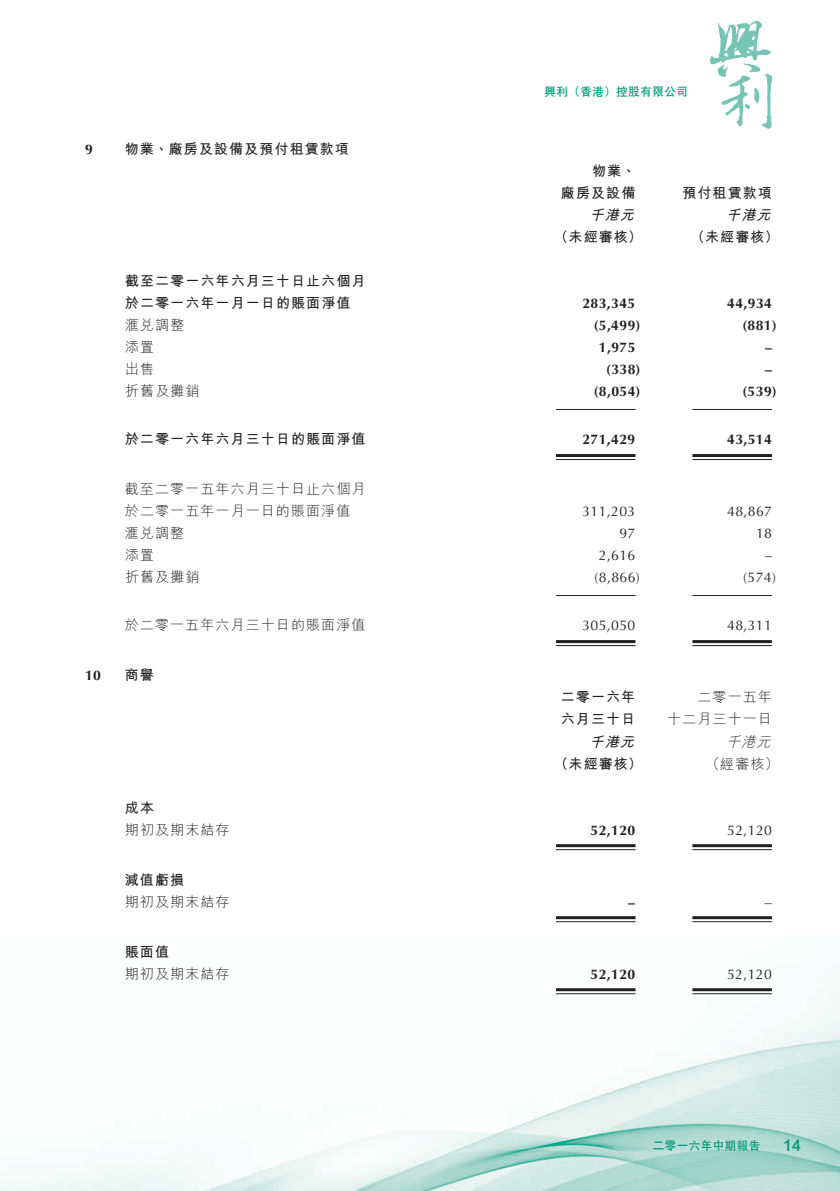
<style>
.page{position:relative;width:840px;height:1191px;background:#fff}
.page>*{position:absolute;margin:0;border:0;box-sizing:border-box;transform-origin:0 0}
.t1{font:500 16px "Arial MT Std";color:#009b7a}
.t2{font:700 14px "M Hei HK";letter-spacing:.08em;color:#231f20}
.t3{font:300 14px "M Hei HK";letter-spacing:.08em;color:#231f20}
.t4{font:700 14px "Optima LT Std";letter-spacing:.03em;color:#231f20}
.t5{font:14px "Optima LT Std";letter-spacing:.03em;color:#231f20}
.t6{font:italic 700 14px "M Hei HK";color:#231f20}
.t7{font:italic 300 14px "M Hei HK";color:#231f20}
.t8{font:700 12px "C Hei 2 HK";color:#009b7a}
</style>
<div class="page">
<img style="left:0;top:981px;width:839px;height:210px">
<svg style="left:709px;top:21px;width:63px;height:108px"></svg>
<hr style="left:555px;top:409px;width:80px;height:1px;background:#231f20">
<hr style="left:692px;top:409px;width:79px;height:1px;background:#231f20">
<hr style="left:555px;top:454px;width:80px;height:3px;background:#231f20">
<hr style="left:555px;top:459px;width:80px;height:1px;background:#231f20">
<hr style="left:692px;top:454px;width:79px;height:3px;background:#231f20">
<hr style="left:692px;top:459px;width:79px;height:1px;background:#231f20">
<hr style="left:555px;top:595px;width:80px;height:1px;background:#231f20">
<hr style="left:692px;top:595px;width:79px;height:1px;background:#231f20">
<hr style="left:555px;top:640px;width:80px;height:3px;background:#231f20">
<hr style="left:555px;top:645px;width:80px;height:1px;background:#231f20">
<hr style="left:692px;top:640px;width:79px;height:3px;background:#231f20">
<hr style="left:692px;top:645px;width:79px;height:1px;background:#231f20">
<hr style="left:555px;top:844px;width:80px;height:3px;background:#231f20">
<hr style="left:555px;top:849px;width:80px;height:1px;background:#231f20">
<hr style="left:692px;top:844px;width:79px;height:3px;background:#231f20">
<hr style="left:692px;top:849px;width:79px;height:1px;background:#231f20">
<hr style="left:555px;top:916px;width:80px;height:3px;background:#231f20">
<hr style="left:555px;top:921px;width:80px;height:1px;background:#231f20">
<hr style="left:692px;top:916px;width:79px;height:3px;background:#231f20">
<hr style="left:692px;top:921px;width:79px;height:1px;background:#231f20">
<hr style="left:555px;top:988px;width:80px;height:3px;background:#231f20">
<hr style="left:555px;top:993px;width:80px;height:1px;background:#231f20">
<hr style="left:692px;top:988px;width:79px;height:3px;background:#231f20">
<hr style="left:692px;top:993px;width:79px;height:1px;background:#231f20">
<p class="t4" style="left:85px;top:141px;width:9px">9</p>
<p class="t2" style="left:125px;top:139px;width:225px">物業、廠房及設備及預付租賃款項</p>
<p class="t4" style="left:85px;top:667px;width:17px">10</p>
<p class="t2" style="left:125px;top:271px;width:242px">截至二零一六年六月三十日止六個月</p>
<p class="t2" style="left:125px;top:293px;width:227px">於二零一六年一月一日的賬面淨值</p>
<p class="t3" style="left:125px;top:315px;width:61px">滙兌調整</p>
<p class="t3" style="left:125px;top:337px;width:31px">添置</p>
<p class="t3" style="left:125px;top:359px;width:31px">出售</p>
<p class="t3" style="left:125px;top:381px;width:76px">折舊及攤銷</p>
<p class="t2" style="left:125px;top:429px;width:242px">於二零一六年六月三十日的賬面淨值</p>
<p class="t3" style="left:125px;top:479px;width:242px">截至二零一五年六月三十日止六個月</p>
<p class="t3" style="left:125px;top:501px;width:227px">於二零一五年一月一日的賬面淨值</p>
<p class="t3" style="left:125px;top:523px;width:61px">滙兌調整</p>
<p class="t3" style="left:125px;top:545px;width:31px">添置</p>
<p class="t3" style="left:125px;top:567px;width:76px">折舊及攤銷</p>
<p class="t3" style="left:125px;top:615px;width:242px">於二零一五年六月三十日的賬面淨值</p>
<p class="t2" style="left:125px;top:665px;width:31px">商譽</p>
<p class="t2" style="left:125px;top:797px;width:31px">成本</p>
<p class="t3" style="left:125px;top:819px;width:106px">期初及期末結存</p>
<p class="t2" style="left:125px;top:869px;width:61px">減值虧損</p>
<p class="t3" style="left:125px;top:891px;width:106px">期初及期末結存</p>
<p class="t2" style="left:125px;top:941px;width:46px">賬面值</p>
<p class="t3" style="left:125px;top:963px;width:106px">期初及期末結存</p>
<p class="t8" style="left:543px;top:83px;width:145px">興利（香港）控股有限公司</p>
<p class="t2" style="left:592px;top:161px;width:45px">物業、</p>
<p class="t2" style="left:560px;top:183px;width:76px">廠房及設備</p>
<p class="t2" style="left:682px;top:183px;width:91px">預付租賃款項</p>
<p class="t6" style="left:589px;top:205px;width:51px">千港元</p>
<p class="t6" style="left:725px;top:205px;width:51px">千港元</p>
<p class="t2" style="left:554px;top:227px;width:90px">（未經審核）</p>
<p class="t2" style="left:690px;top:227px;width:90px">（未經審核(</p>
<p class="t4" style="left:582px;top:295px;width:54px">283,345</p>
<p class="t4" style="left:726px;top:295px;width:46px">44,934</p>
<p class="t4" style="left:593px;top:317px;width:48px">)5,499(</p>
<p class="t4" style="left:742px;top:317px;width:36px">)881(</p>
<p class="t4" style="left:598px;top:339px;width:38px">1,975</p>
<p class="t4" style="left:764px;top:339px;width:8px">–</p>
<p class="t4" style="left:606px;top:361px;width:36px">)338(</p>
<p class="t4" style="left:764px;top:361px;width:8px">–</p>
<p class="t4" style="left:593px;top:383px;width:48px">)8,054(</p>
<p class="t4" style="left:742px;top:383px;width:36px">)539(</p>
<p class="t4" style="left:582px;top:431px;width:54px">271,429</p>
<p class="t4" style="left:726px;top:431px;width:46px">43,514</p>
<p class="t5" style="left:582px;top:503px;width:54px">311,203</p>
<p class="t5" style="left:726px;top:503px;width:46px">48,867</p>
<p class="t5" style="left:619px;top:525px;width:17px">97</p>
<p class="t5" style="left:755px;top:525px;width:17px">18</p>
<p class="t5" style="left:598px;top:547px;width:38px">2,616</p>
<p class="t5" style="left:764px;top:547px;width:8px">–</p>
<p class="t5" style="left:594px;top:569px;width:47px">)8,866(</p>
<p class="t5" style="left:742px;top:569px;width:34px">)574(</p>
<p class="t5" style="left:582px;top:617px;width:54px">305,050</p>
<p class="t5" style="left:726px;top:617px;width:46px">48,311</p>
<p class="t2" style="left:560px;top:687px;width:76px">二零一六年</p>
<p class="t3" style="left:697px;top:687px;width:76px">二零一五年</p>
<p class="t2" style="left:560px;top:709px;width:76px">六月三十日</p>
<p class="t3" style="left:667px;top:709px;width:106px">十二月三十一日</p>
<p class="t6" style="left:589px;top:731px;width:51px">千港元</p>
<p class="t7" style="left:725px;top:731px;width:51px">千港元</p>
<p class="t2" style="left:554px;top:753px;width:90px">（未經審核）</p>
<p class="t3" style="left:705px;top:753px;width:74px">（經審核(</p>
<p class="t4" style="left:590px;top:821px;width:46px">52,120</p>
<p class="t5" style="left:726px;top:821px;width:46px">52,120</p>
<p class="t4" style="left:628px;top:893px;width:8px">–</p>
<p class="t5" style="left:764px;top:893px;width:8px">–</p>
<p class="t4" style="left:590px;top:965px;width:46px">52,120</p>
<p class="t5" style="left:726px;top:965px;width:46px">52,120</p>
<p class="t8" style="left:652px;top:1137px;width:109px">二零一六年中期報告</p>
<p class="t1" style="left:782px;top:1136px;width:19px">14</p>
</div>
